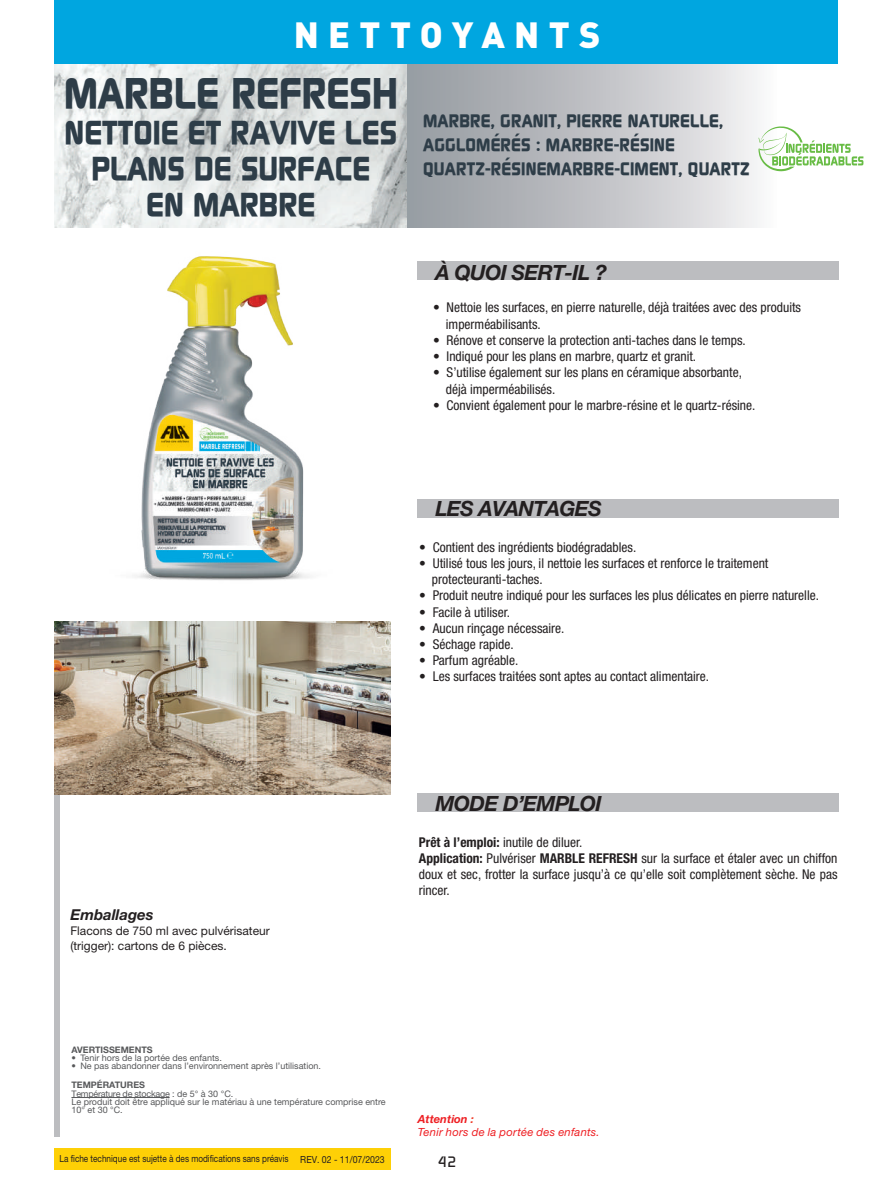
<style>
.page{position:relative;width:893px;height:1191px;background:#fff}
.page>*{position:absolute;margin:0;border:0;box-sizing:border-box;transform-origin:0 0}
.t1{font:700 42.6px "Continuum";color:#2e3d48}
.t2{font:900 36px "DIN";letter-spacing:.26em;color:#fff}
.t3{font:700 33px/36px "Continuum";color:#2e3d48;text-align:center}
.t4{font:italic 700 21px "Helvetica Neue LT Std";letter-spacing:-.03em;color:#231f20}
.t5{font:700 18px/24px "Continuum";letter-spacing:.01em;color:#2e3d48}
.t6{font:italic 700 15px "Helvetica Neue LT Std";color:#231f20}
.t7{font:500 15px "Continuum";color:#231f20}
.t8{font:condensed 13.5px/16.2px "Helvetica Neue LT Std";color:#231f20}
.t9{font:12px/15px "Helvetica Neue LT Std";color:#231f20}
.t10{font:italic 11.25px/12.8px "Helvetica Neue LT Std";letter-spacing:.02em;color:#ee1f23}
.t11{font:9.75px "Helvetica Neue LT Pro";color:#231f20;scale:.84 1}
.t12{font:9px/8.2px "Helvetica Neue LT Std";color:#57585a}
.t13{font:700 9px "Helvetica Neue LT Std";color:#57585a}
.s1{font-weight:700}
.s2{font-weight:700;color:#ef412e}
</style>
<div class="page">
<div style="left:54px;top:787px;width:6px;height:350px;background:#bcbdc0"></div>
<div style="left:417px;top:261px;width:422px;height:19px;background:#bcbdc0"></div>
<div style="left:417px;top:499px;width:422px;height:18px;background:#bcbdc0"></div>
<div style="left:417px;top:793px;width:422px;height:18px;background:#bcbdc0"></div>
<img style="left:54px;top:622px;width:336px;height:172px">
<div style="left:406px;top:54px;width:370px;height:173px;background:linear-gradient(to right,#91969c,#f4f2f4)"></div>
<img style="left:54px;top:64px;width:353px;height:163px">
<div style="left:54px;top:0;width:784px;height:64px;background:#00a6e0"></div>
<img style="left:134px;top:256px;width:176px;height:325px">
<svg style="left:758px;top:126px;width:105px;height:45px"></svg>
<hr style="left:71px;top:1097px;width:99px;height:1px;background:#57585a">
<div style="left:54px;top:1148px;width:336px;height:21px;background:#fed006"></div>
<h2 class="t2" style="left:294px;top:11px;width:308px">NETTOYANTS</h2>
<h1 class="t1" style="left:64px;top:64px;width:335px">MARBLE REFRESH</h1>
<h3 class="t3" style="left:65px;top:113px;width:334px">NETTOIE ET RAVIVE LES<br>PLANS DE SURFACE<br>EN MARBRE</h3>
<h3 class="t5" style="left:423px;top:108px;width:328px">MARBRE, GRANIT, PIERRE NATURELLE,<br>AGGLOMÉRÉS : MARBRE-RÉSINE<br>QUARTZ-RÉSINEMARBRE-CIMENT, QUARTZ</h3>
<h3 class="t4" style="left:435px;top:260px;width:173px">À QUOI SERT-IL ?</h3>
<p class="t8" style="left:446px;top:299px;width:357px;text-indent:-13px">• Nettoie les surfaces, en pierre naturelle, déjà traitées avec des produits imperméabilisants.</p>
<p class="t8" style="left:433px;top:332px;width:314px">• Rénove et conserve la protection anti-taches dans le temps.</p>
<p class="t8" style="left:433px;top:348px;width:265px">• Indiqué pour les plans en marbre, quartz et granit.</p>
<p class="t8" style="left:446px;top:364px;width:298px;text-indent:-13px">• S’utilise également sur les plans en céramique absorbante, déjà imperméabilisés.</p>
<p class="t8" style="left:433px;top:397px;width:324px">• Convient également pour le marbre-résine et le quartz-résine.</p>
<h3 class="t4" style="left:435px;top:496px;width:168px">LES AVANTAGES</h3>
<p class="t8" style="left:419px;top:539px;width:219px">• Contient des ingrédients biodégradables.</p>
<p class="t8" style="left:432px;top:555px;width:338px;text-indent:-13px">• Utilisé tous les jours, il nettoie les surfaces et renforce le traitement protecteuranti-taches.</p>
<p class="t8" style="left:419px;top:587px;width:401px">• Produit neutre indiqué pour les surfaces les plus délicates en pierre naturelle.</p>
<p class="t8" style="left:419px;top:603px;width:92px">• Facile à utiliser.</p>
<p class="t8" style="left:419px;top:620px;width:147px">• Aucun rinçage nécessaire.</p>
<p class="t8" style="left:419px;top:636px;width:96px">• Séchage rapide.</p>
<p class="t8" style="left:419px;top:652px;width:101px">• Parfum agréable.</p>
<p class="t8" style="left:419px;top:668px;width:291px">• Les surfaces traitées sont aptes au contact alimentaire.</p>
<p class="t6" style="left:70px;top:905px;width:85px">Emballages</p>
<p class="t9" style="left:70px;top:923px;width:201px">Flacons de 750 ml avec pulvérisateur (trigger): cartons de 6 pièces.</p>
<h3 class="t4" style="left:435px;top:791px;width:168px">MODE D’EMPLOI</h3>
<p class="t8" style="left:419px;top:833px;width:420px"><span class="s1">Prêt à l’emploi:</span> inutile de diluer.<br><span class="s1">Application:</span> Pulvériser <span class="s1">MARBLE REFRESH</span> sur la surface et étaler avec un chiffon doux et sec, frotter la surface jusqu’à ce qu’elle soit complètement sèche. Ne pas rincer.</p>
<p class="t13" style="left:71px;top:1044px;width:83px">AVERTISSEMENTS</p>
<p class="t12" style="left:71px;top:1053px;width:152px">• Tenir hors de la portée des enfants.</p>
<p class="t12" style="left:71px;top:1061px;width:251px">• Ne pas abandonner dans l’environnement après l’utilisation.</p>
<p class="t13" style="left:71px;top:1079px;width:75px">TEMPÉRATURES</p>
<p class="t12" style="left:71px;top:1089px;width:316px">Température de stockage : de 5° à 30 °C.<br>Le produit doit être appliqué sur le matériau à une température comprise entre<br>10° et 30 °C.</p>
<p class="t11" style="left:60px;top:1152px;width:389px">La fiche technique est sujette à des modifications sans préavis REV. 02 - 11/07/2023</p>
<p class="t10" style="left:418px;top:1112px;width:183px"><span class="s1">Attention</span> <span class="s2">:<br></span>Tenir hors de la portée des enfants.</p>
<p class="t7" style="left:438px;top:1152px;width:20px">42</p>
</div>
